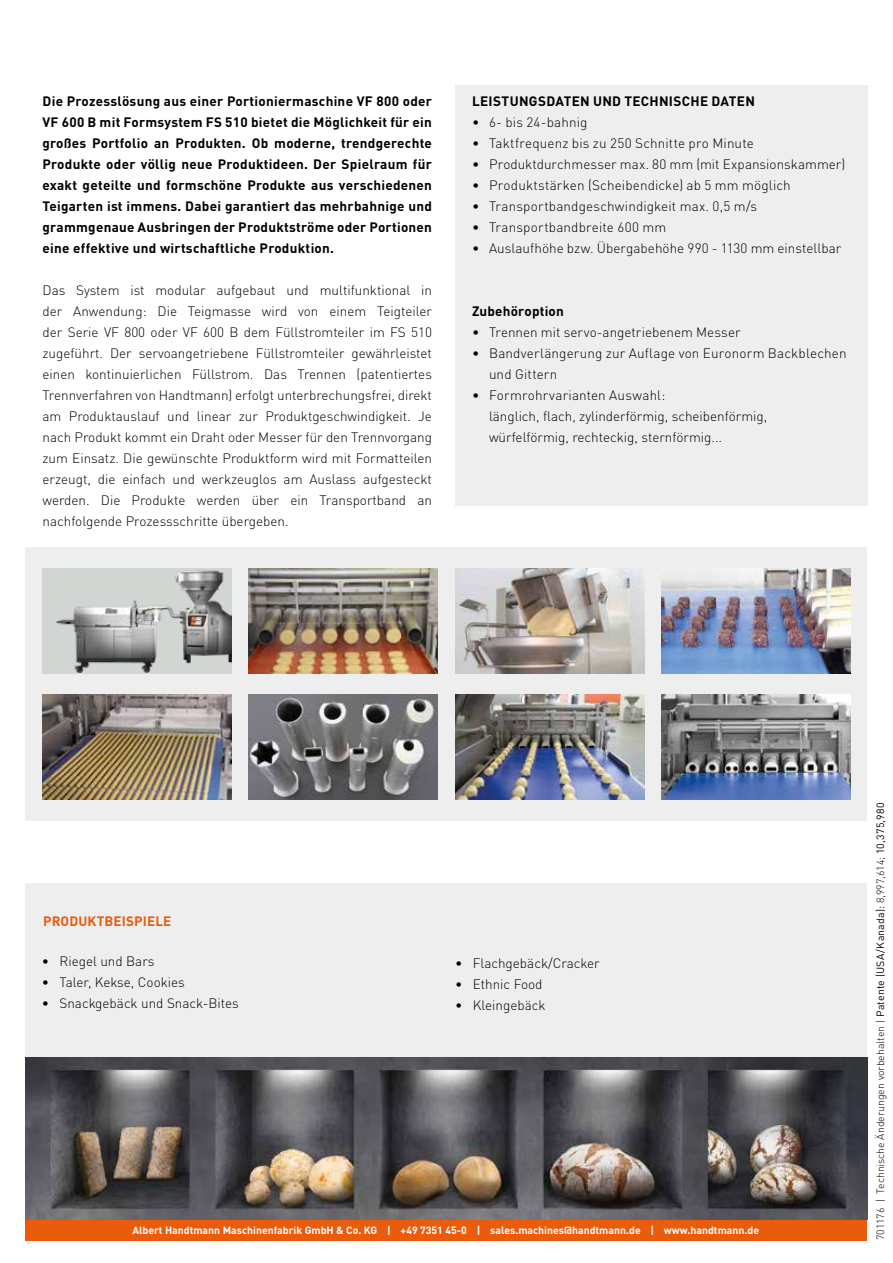
<style>
.page{position:relative;width:893px;height:1263px;background:#fff}
.page>*{position:absolute;margin:0;border:0;box-sizing:border-box;transform-origin:0 0}
.t1{font:300 13.5px/21px "DIN Pro";color:#000}
.t2{font:700 13.5px/21px "DIN Pro";letter-spacing:.02em;color:#000;text-align:justify}
.t3{font:700 13.5px "DIN Pro";letter-spacing:.01em;color:#ea5b0c}
.t4{font:700 10.5px "DIN Pro";color:#fff}
.t5{font:300 10.5px "DIN Pro";color:#000}
.s1{font-weight:400}
</style>
<div class="page">
<div style="left:26px;top:883px;width:841px;height:336px;background:#edeeed"></div>
<div style="left:26px;top:1219px;width:841px;height:21px;background:#ea5b0c"></div>
<div style="left:455px;top:85px;width:412px;height:420px;background:#edeeed"></div>
<div style="left:26px;top:548px;width:841px;height:273px;background:#edeeed"></div>
<img style="left:249px;top:569px;width:189px;height:105px">
<img style="left:43px;top:695px;width:189px;height:105px">
<div style="left:43px;top:569px;width:189px;height:105px;background:#d2d6d3"></div>
<img style="left:56px;top:570px;width:176px;height:103px">
<img style="left:249px;top:695px;width:189px;height:105px">
<img style="left:455px;top:695px;width:189px;height:105px">
<img style="left:455px;top:569px;width:189px;height:105px">
<img style="left:662px;top:569px;width:189px;height:105px">
<img style="left:661px;top:695px;width:190px;height:105px">
<img style="left:26px;top:1057px;width:841px;height:162px">
<p class="t2" style="left:43px;top:89px;width:391px">Die Prozesslösung aus einer Portioniermaschine VF 800 oder VF 600 B mit Formsystem FS 510 bietet die Möglichkeit für ein großes Portfolio an Produkten. Ob moderne, trendgerechte Produkte oder völlig neue Produktideen. Der Spielraum für exakt geteilte und formschöne Produkte aus verschiedenen Teigarten ist immens. Dabei garantiert das mehrbahnige und grammgenaue Ausbringen der Produktströme oder Portionen eine effektive und wirtschaftliche Produktion.</p>
<p class="t1" style="left:43px;top:279px;width:391px;text-align:justify">Das System ist modular aufgebaut und multifunktional in der Anwendung: Die Teigmasse wird von einem Teigteiler der Serie VF 800 oder VF 600 B dem Füllstromteiler im FS 510 zugeführt. Der servoangetriebene Füllstromteiler gewährleistet einen kontinuierlichen Füllstrom. Das Trennen (patentiertes Trennverfahren von Handtmann) erfolgt unterbrechungsfrei, direkt am Produktauslauf und linear zur Produktgeschwindigkeit. Je nach Produkt kommt ein Draht oder Messer für den Trennvorgang zum Einsatz. Die gewünschte Produktform wird mit Formatteilen erzeugt, die einfach und werkzeuglos am Auslass aufgesteckt werden. Die Produkte werden über ein Transportband an nachfolgende Prozessschritte übergeben.</p>
<p class="t2" style="left:472px;top:89px;width:284px">LEISTUNGSDATEN UND TECHNISCHE DATEN</p>
<p class="t1" style="left:472px;top:110px;width:117px">• 6- bis 24-bahnig</p>
<p class="t1" style="left:472px;top:132px;width:283px">• Taktfrequenz bis zu 250 Schnitte pro Minute</p>
<p class="t1" style="left:472px;top:153px;width:375px">• Produktdurchmesser max. 80 mm (mit Expansionskammer)</p>
<p class="t1" style="left:472px;top:174px;width:320px">• Produktstärken (Scheibendicke) ab 5 mm möglich</p>
<p class="t1" style="left:472px;top:195px;width:287px">• Transportbandgeschwindigkeit max. 0,5 m/s</p>
<p class="t1" style="left:472px;top:216px;width:196px">• Transportbandbreite 600 mm</p>
<p class="t1" style="left:472px;top:237px;width:371px">• Auslaufhöhe bzw. Übergabehöhe 990 - 1130 mm einstellbar</p>
<p class="t2" style="left:472px;top:299px;width:93px">Zubehöroption</p>
<p class="t1" style="left:472px;top:320px;width:270px">• Trennen mit servo-angetriebenem Messer</p>
<p class="t1" style="left:489px;top:341px;width:359px;text-indent:-17px">• Bandverlängerung zur Auflage von Euronorm Backblechen und Gittern</p>
<p class="t1" style="left:489px;top:383px;width:280px;text-indent:-17px">• Formrohrvarianten Auswahl:<br>länglich, flach, zylinderförmig, scheibenförmig, würfelförmig, rechteckig, sternförmig...</p>
<p class="t3" style="left:43px;top:910px;width:130px">PRODUKTBEISPIELE</p>
<p class="t1" style="left:42px;top:950px;width:114px">• Riegel und Bars</p>
<p class="t1" style="left:42px;top:971px;width:145px">• Taler, Kekse, Cookies</p>
<p class="t1" style="left:42px;top:992px;width:199px">• Snackgebäck und Snack-Bites</p>
<p class="t1" style="left:455px;top:951px;width:146px">• Flachgebäck/Cracker</p>
<p class="t1" style="left:455px;top:972px;width:89px">• Ethnic Food</p>
<p class="t1" style="left:455px;top:993px;width:92px">• Kleingebäck</p>
<p class="t4" style="left:132px;top:1221px;width:628px">Albert Handtmann Maschinenfabrik GmbH &amp; Co. KG | +49 7351 45-0 | sales.machines@handtmann.de | www.handtmann.de</p>
<p class="t5" style="left:872px;top:1240px;width:439px;rotate:-90deg">701176 | Technische Änderungen vorbehalten | <span class="s1">Patente (USA/Kanada):</span> 8,997,614; <span class="s1">10,375,980</span></p>
</div>
